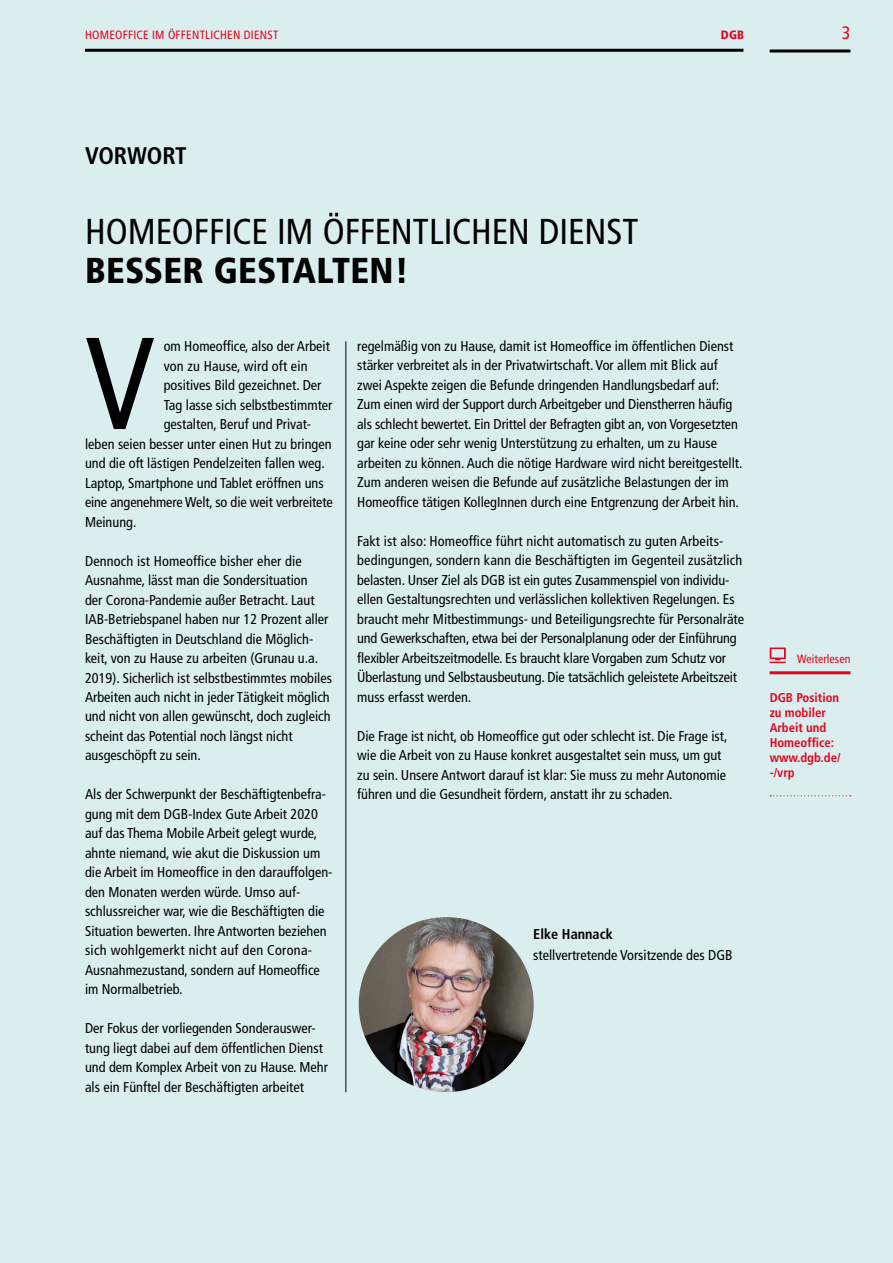
<style>
.page{position:relative;width:893px;height:1263px;background:#daeef0}
.page>*{position:absolute;margin:0;border:0;box-sizing:border-box;transform-origin:0 0}
.t1{font:condensed 130.5px "Frutiger";color:#000}
.t2{font:condensed 36px "Frutiger";letter-spacing:-.005em;color:#000}
.t3{font:900 condensed 36px "Frutiger";letter-spacing:.005em;color:#000}
.t4{font:700 condensed 24px "Frutiger";letter-spacing:-.01em;color:#000}
.t5{font:condensed 18px "Frutiger LT Std";color:#e3051b}
.t6{font:condensed 14.25px/19.5px "Frutiger";color:#000}
.t7{font:700 condensed 14.25px "Frutiger";color:#000}
.t8{font:700 condensed 12.75px/15px "Frutiger";color:#e3051b}
.t9{font:condensed 12px "Frutiger LT Std";letter-spacing:.02em;color:#e3051b}
.t10{font:condensed 12px "Frutiger";color:#e3051b}
.t11{font:900 condensed 12px "Frutiger LT Std";color:#e3051b}
</style>
<div class="page">
<hr style="left:346px;top:341px;width:1px;height:751px;background:#000">
<hr style="left:770px;top:50px;width:80px;height:3px;background:#000">
<hr style="left:85px;top:49px;width:658px;height:3px;background:#000">
<svg style="left:770px;top:795px;width:81px;height:1px"></svg>
<hr style="left:770px;top:671px;width:80px;height:3px;background:#e3051b">
<svg style="left:770px;top:647px;width:16px;height:16px"></svg>
<img style="left:359px;top:917px;width:175px;height:175px;border-radius:88px">
<p class="t9" style="left:85px;top:28px;width:195px">HOMEOFFICE IM ÖFFENTLICHEN DIENST</p>
<p class="t11" style="left:721px;top:28px;width:25px">DGB</p>
<p class="t5" style="left:842px;top:22px;width:10px">3</p>
<h3 class="t4" style="left:85px;top:142px;width:103px">VORWORT</h3>
<h2 class="t2" style="left:85px;top:210px;width:555px">HOMEOFFICE IM ÖFFENTLICHEN DIENST</h2>
<h2 class="t3" style="left:85px;top:249px;width:325px">BESSER GESTALTEN!</h2>
<h1 class="t1" style="left:85px;top:308px;width:72px">V</h1>
<p class="t6" style="left:164px;top:336px;width:168px">om Homeoffice, also der Arbeit</p>
<p class="t6" style="left:164px;top:356px;width:145px">von zu Hause, wird oft ein</p>
<p class="t6" style="left:164px;top:375px;width:159px">positives Bild gezeichnet. Der</p>
<p class="t6" style="left:164px;top:395px;width:170px">Tag lasse sich selbstbestimmter</p>
<p class="t6" style="left:164px;top:414px;width:149px">gestalten, Beruf und Privat-</p>
<p class="t6" style="left:85px;top:434px;width:248px">leben seien besser unter einen Hut zu bringen</p>
<p class="t6" style="left:85px;top:453px;width:241px">und die oft lästigen Pendelzeiten fallen weg.</p>
<p class="t6" style="left:85px;top:473px;width:240px">Laptop, Smartphone und Tablet eröffnen uns</p>
<p class="t6" style="left:85px;top:492px;width:249px">eine angenehmere Welt, so die weit verbreitete</p>
<p class="t6" style="left:85px;top:512px;width:53px">Meinung.</p>
<p class="t6" style="left:85px;top:551px;width:249px">Dennoch ist Homeoffice bisher eher die Ausnahme, lässt man die Sondersituation<br>der Corona-Pandemie außer Betracht. Laut IAB-Betriebspanel haben nur 12 Prozent aller Beschäftigten in Deutschland die Möglich&shy;keit, von zu Hause zu arbeiten (Grunau u.a.<br>2019). Sicherlich ist selbstbestimmtes mobiles Arbeiten auch nicht in jeder Tätigkeit möglich und nicht von allen gewünscht, doch zugleich scheint das Potential noch längst nicht ausgeschöpft zu sein.</p>
<p class="t6" style="left:85px;top:785px;width:249px">Als der Schwerpunkt der Beschäftigtenbefra&shy;gung mit dem DGB-Index Gute Arbeit 2020 auf das Thema Mobile Arbeit gelegt wurde, ahnte niemand, wie akut die Diskussion um die Arbeit im Homeoffice in den darauffolgen&shy;den Monaten werden würde. Umso auf&shy;schlussreicher war, wie die Beschäftigten die Situation bewerten. Ihre Antworten beziehen sich wohlgemerkt nicht auf den Corona-Ausnahmezustand, sondern auf Homeoffice im Normalbetrieb.</p>
<p class="t6" style="left:85px;top:1019px;width:244px">Der Fokus der vorliegenden Sonderauswer&shy;tung liegt dabei auf dem öffentlichen Dienst und dem Komplex Arbeit von zu Hause. Mehr als ein Fünftel der Beschäftigten arbeitet</p>
<p class="t6" style="left:357px;top:336px;width:387px">regelmäßig von zu Hause, damit ist Homeoffice im öffentlichen Dienst stärker verbreitet als in der Privatwirtschaft. Vor allem mit Blick auf zwei Aspekte zeigen die Befunde dringenden Handlungsbedarf auf:<br>Zum einen wird der Support durch Arbeitgeber und Dienstherren häufig als schlecht bewertet. Ein Drittel der Befragten gibt an, von Vorgesetzten gar keine oder sehr wenig Unterstützung zu erhalten, um zu Hause arbeiten zu können. Auch die nötige Hardware wird nicht bereitgestellt.<br>Zum anderen weisen die Befunde auf zusätzliche Belastungen der im Homeoffice tätigen KollegInnen durch eine Entgrenzung der Arbeit hin.</p>
<p class="t6" style="left:357px;top:531px;width:388px">Fakt ist also: Homeoffice führt nicht automatisch zu guten Arbeits&shy;bedingungen, sondern kann die Beschäftigten im Gegenteil zusätzlich belasten. Unser Ziel als DGB ist ein gutes Zusammenspiel von individu&shy;ellen Gestaltungsrechten und verlässlichen kollektiven Regelungen. Es braucht mehr Mitbestimmungs- und Beteiligungsrechte für Personalräte und Gewerkschaften, etwa bei der Personalplanung oder der Einführung flexibler Arbeitszeitmodelle. Es braucht klare Vorgaben zum Schutz vor Überlastung und Selbstausbeutung. Die tatsächlich geleistete Arbeitszeit muss erfasst werden.</p>
<p class="t6" style="left:357px;top:726px;width:372px">Die Frage ist nicht, ob Homeoffice gut oder schlecht ist. Die Frage ist, wie die Arbeit von zu Hause konkret ausgestaltet sein muss, um gut zu sein. Unsere Antwort darauf ist klar: Sie muss zu mehr Autonomie führen und die Gesundheit fördern, anstatt ihr zu schaden.</p>
<p class="t7" style="left:533px;top:925px;width:81px">Elke Hannack</p>
<p class="t6" style="left:533px;top:945px;width:201px">stellvertretende Vorsitzende des DGB</p>
<p class="t10" style="left:797px;top:652px;width:55px">Weiterlesen</p>
<p class="t8" style="left:770px;top:690px;width:72px">DGB Position zu mobiler<br>Arbeit und<br>Homeoffice: www.dgb.de/ -/vrp</p>
</div>
